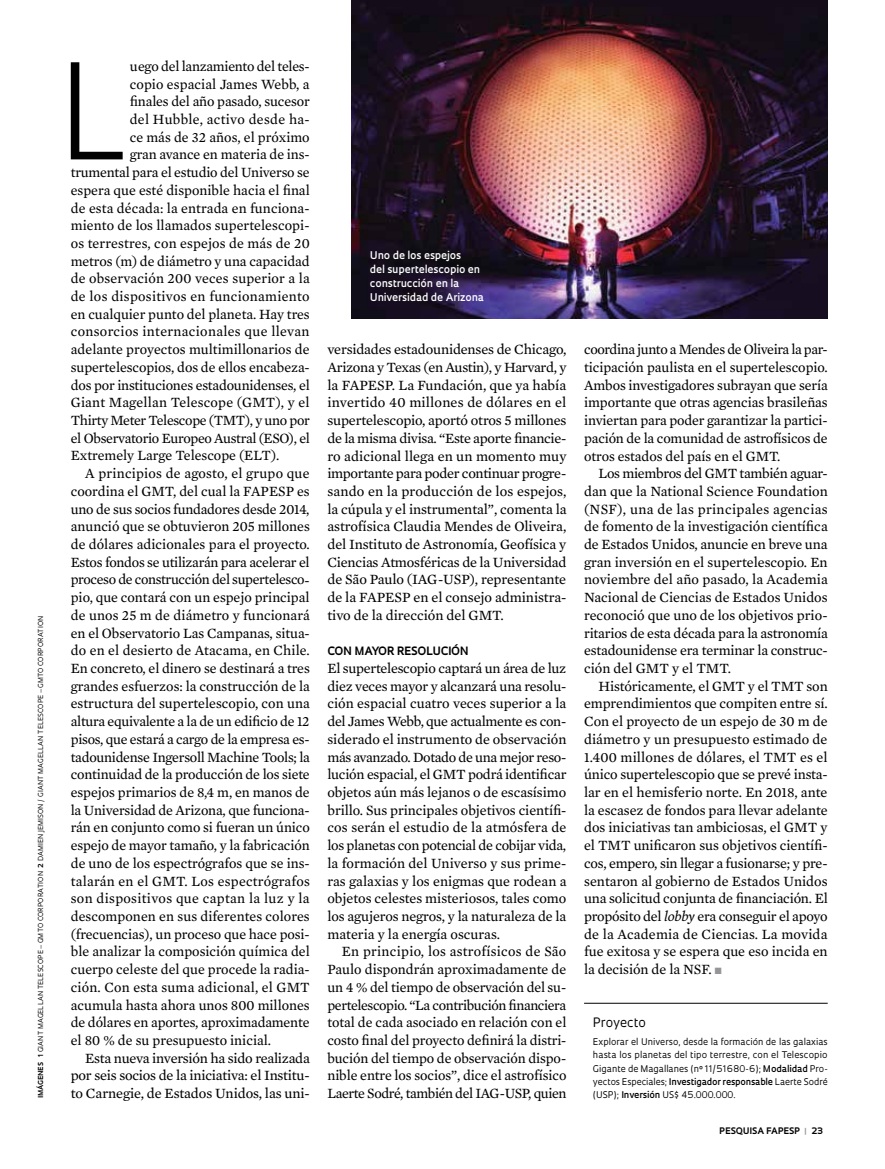
<style>
.page{position:relative;width:885px;height:1169px;background:#fff}
.page>*{position:absolute;margin:0;border:0;box-sizing:border-box;transform-origin:0 0}
.t1{font:300 136.8px "Elza";color:#000}
.t2{font:14.4px/17.7px "Mercury Text G2";letter-spacing:-.005em;color:#000;text-align:justify}
.t3{font:14.4px "Mercury Text G2";letter-spacing:.015em;color:#000}
.t4{font:14.4px "Mercury Text G2";letter-spacing:-.025em;color:#000}
.t5{font:14.4px "Mercury Text G2";letter-spacing:.025em;color:#000}
.t6{font:14.4px "Mercury Text G2";letter-spacing:.02em;color:#000}
.t7{font:12.6px "Oculum";color:#000}
.t8{font:700 11.25px "Oculum";letter-spacing:.005em;color:#000}
.t9{font:600 10.35px/14.1px "Oculum";color:#fff}
.t10{font:9px/13.2px "Oculum";letter-spacing:-.005em;color:#000;text-align:justify}
.t11{font:700 8.7px "Oculum";letter-spacing:.015em;color:#000}
.t12{font:6.75px "Oculum";letter-spacing:.02em;color:#000}
.t13{font:700 6.75px "Oculum";letter-spacing:.015em;color:#000}
.s1{font-weight:700}
.s2{font-style:italic}
.s3{color:#939598}
.s4{font-weight:600}
</style>
<div class="page">
<hr style="left:584px;top:1003px;width:244px;height:1px;background:#000">
<img style="left:351px;top:0;width:477px;height:319px">
<p class="t12" style="left:36px;top:1057px;width:443px;rotate:-90deg"><span class="s1">1</span> GIANT MAGELLAN TELESCOPE – GMTO CORPORATION <span class="s1">2</span> DAMIEN JEMISON / GIANT MAGELLAN TELESCOPE – GMTO CORPORATION</p>
<p class="t13" style="left:36px;top:1098px;width:37px;rotate:-90deg">IMÁGENES</p>
<h1 class="t1" style="left:61px;top:23px;width:65px">L</h1>
<p class="t2" style="left:130px;top:56px;width:181px">uego del lanzamiento del teles-</p>
<p class="t2" style="left:130px;top:74px;width:181px">copio espacial James Webb, a</p>
<p class="t2" style="left:130px;top:92px;width:182px">finales del año pasado, sucesor</p>
<p class="t6" style="left:130px;top:109px;width:181px">del Hubble, activo desde ha-</p>
<p class="t2" style="left:130px;top:127px;width:181px">ce más de 32 años, el próximo</p>
<p class="t2" style="left:130px;top:145px;width:181px">gran avance en materia de ins-</p>
<p class="t2" style="left:71px;top:163px;width:240px">trumental para el estudio del Universo se</p>
<p class="t2" style="left:71px;top:180px;width:240px">espera que esté disponible hacia el final</p>
<p class="t2" style="left:71px;top:198px;width:240px">de esta década: la entrada en funciona-</p>
<p class="t2" style="left:71px;top:216px;width:240px">miento de los llamados supertelescopi-</p>
<p class="t2" style="left:71px;top:233px;width:240px">os terrestres, con espejos de más de 20</p>
<p class="t2" style="left:71px;top:251px;width:240px">metros (m) de diámetro y una capacidad</p>
<p class="t2" style="left:71px;top:269px;width:241px">de observación 200 veces superior a la</p>
<p class="t6" style="left:71px;top:286px;width:240px">de los dispositivos en funcionamiento</p>
<p class="t2" style="left:71px;top:304px;width:241px">en cualquier punto del planeta. Hay tres</p>
<p class="t5" style="left:71px;top:321px;width:240px">consorcios internacionales que llevan</p>
<p class="t2" style="left:71px;top:340px;width:240px">adelante proyectos multimillonarios de</p>
<p class="t2" style="left:71px;top:357px;width:240px">supertelescopios, dos de ellos encabeza-</p>
<p class="t2" style="left:71px;top:375px;width:240px">dos por instituciones estadounidenses, el</p>
<p class="t3" style="left:71px;top:392px;width:240px">Giant Magellan Telescope (GMT), y el</p>
<p class="t4" style="left:71px;top:410px;width:241px">Thirty Meter Telescope (TMT), y uno por</p>
<p class="t2" style="left:71px;top:428px;width:241px">el Observatorio Europeo Austral (ESO), el</p>
<p class="t2" style="left:71px;top:446px;width:210px">Extremely Large Telescope (ELT).</p>
<p class="t3" style="left:85px;top:463px;width:226px">A principios de agosto, el grupo que</p>
<p class="t2" style="left:71px;top:481px;width:240px">coordina el GMT, del cual la FAPESP es</p>
<p class="t2" style="left:71px;top:499px;width:240px">uno de sus socios fundadores desde 2014,</p>
<p class="t2" style="left:71px;top:517px;width:241px">anunció que se obtuvieron 205 millones</p>
<p class="t2" style="left:71px;top:534px;width:241px">de dólares adicionales para el proyecto.</p>
<p class="t2" style="left:71px;top:552px;width:240px">Estos fondos se utilizarán para acelerar el</p>
<p class="t4" style="left:71px;top:569px;width:240px">proceso de construcción del supertelesco-</p>
<p class="t2" style="left:71px;top:588px;width:240px">pio, que contará con un espejo principal</p>
<p class="t2" style="left:71px;top:605px;width:241px">de unos 25 m de diámetro y funcionará</p>
<p class="t2" style="left:71px;top:623px;width:240px">en el Observatorio Las Campanas, situa-</p>
<p class="t2" style="left:71px;top:641px;width:241px">do en el desierto de Atacama, en Chile.</p>
<p class="t2" style="left:71px;top:658px;width:241px">En concreto, el dinero se destinará a tres</p>
<p class="t2" style="left:71px;top:676px;width:241px">grandes esfuerzos: la construcción de la</p>
<p class="t2" style="left:71px;top:694px;width:240px">estructura del supertelescopio, con una</p>
<p class="t2" style="left:71px;top:711px;width:240px">altura equivalente a la de un edificio de 12</p>
<p class="t2" style="left:71px;top:729px;width:240px">pisos, que estará a cargo de la empresa es-</p>
<p class="t2" style="left:71px;top:747px;width:241px">tadounidense Ingersoll Machine Tools; la</p>
<p class="t2" style="left:71px;top:765px;width:240px">continuidad de la producción de los siete</p>
<p class="t2" style="left:71px;top:782px;width:241px">espejos primarios de 8,4 m, en manos de</p>
<p class="t2" style="left:71px;top:800px;width:240px">la Universidad de Arizona, que funciona-</p>
<p class="t2" style="left:71px;top:818px;width:241px">rán en conjunto como si fueran un único</p>
<p class="t2" style="left:71px;top:835px;width:240px">espejo de mayor tamaño, y la fabricación</p>
<p class="t2" style="left:71px;top:853px;width:240px">de uno de los espectrógrafos que se ins-</p>
<p class="t3" style="left:71px;top:870px;width:241px">talarán en el GMT. Los espectrógrafos</p>
<p class="t5" style="left:71px;top:888px;width:240px">son dispositivos que captan la luz y la</p>
<p class="t2" style="left:71px;top:906px;width:240px">descomponen en sus diferentes colores</p>
<p class="t2" style="left:71px;top:924px;width:240px">(frecuencias), un proceso que hace posi-</p>
<p class="t2" style="left:71px;top:942px;width:240px">ble analizar la composición química del</p>
<p class="t2" style="left:71px;top:959px;width:240px">cuerpo celeste del que procede la radia-</p>
<p class="t2" style="left:71px;top:977px;width:241px">ción. Con esta suma adicional, el GMT</p>
<p class="t2" style="left:71px;top:995px;width:240px">acumula hasta ahora unos 800 millones</p>
<p class="t2" style="left:71px;top:1012px;width:240px">de dólares en aportes, aproximadamente</p>
<p class="t2" style="left:71px;top:1030px;width:202px">el 80 % de su presupuesto inicial.</p>
<p class="t2" style="left:85px;top:1048px;width:226px">Esta nueva inversión ha sido realizada</p>
<p class="t2" style="left:71px;top:1066px;width:240px">por seis socios de la iniciativa: el Institu-</p>
<p class="t2" style="left:71px;top:1083px;width:240px">to Carnegie, de Estados Unidos, las uni-</p>
<p class="t9" style="left:370px;top:247px;width:116px">Uno de los espejos<br>del supertelescopio en construcción en la<br>Universidad de Arizona</p>
<p class="t2" style="left:327px;top:340px;width:241px">versidades estadounidenses de Chicago, Arizona y Texas (en Austin), y Harvard, y la FAPESP. La Fundación, que ya había invertido 40 millones de dólares en el supertelescopio, aportó otros 5 millones de la misma divisa. “Este aporte financie&shy;ro adicional llega en un momento muy importante para poder continuar progre&shy;sando en la producción de los espejos, la cúpula y el instrumental”, comenta la astrofísica Claudia Mendes de Oliveira, del Instituto de Astronomía, Geofísica y Ciencias Atmosféricas de la Universidad de São Paulo (IAG-USP), representante de la FAPESP en el consejo administra&shy;tivo de la dirección del GMT.</p>
<p class="t8" style="left:327px;top:643px;width:143px">CON MAYOR RESOLUCIÓN</p>
<p class="t2" style="left:327px;top:658px;width:241px">El supertelescopio captará un área de luz diez veces mayor y alcanzará una resolu&shy;ción espacial cuatro veces superior a la del James Webb, que actualmente es con&shy;siderado el instrumento de observación más avanzado. Dotado de una mejor reso&shy;lución espacial, el GMT podrá identificar objetos aún más lejanos o de escasísimo brillo. Sus principales objetivos científi&shy;cos serán el estudio de la atmósfera de los planetas con potencial de cobijar vida, la formación del Universo y sus prime&shy;ras galaxias y los enigmas que rodean a objetos celestes misteriosos, tales como los agujeros negros, y la naturaleza de la materia y la energía oscuras.</p>
<p class="t2" style="left:327px;top:942px;width:241px;text-indent:14px">En principio, los astrofísicos de São Paulo dispondrán aproximadamente de un 4 % del tiempo de observación del su&shy;pertelescopio. “La contribución financiera total de cada asociado en relación con el costo final del proyecto definirá la distri&shy;bución del tiempo de observación dispo&shy;nible entre los socios”, dice el astrofísico Laerte Sodré, también del IAG-USP, quien</p>
<p class="t2" style="left:584px;top:340px;width:245px">coordina junto a Mendes de Oliveira la par&shy;ticipación paulista en el supertelescopio.<br>Ambos investigadores subrayan que sería importante que otras agencias brasileñas inviertan para poder garantizar la partici&shy;pación de la comunidad de astrofísicos de otros estados del país en el GMT.</p>
<p class="t2" style="left:584px;top:464px;width:245px;text-indent:14px">Los miembros del GMT también aguar&shy;dan que la National Science Foundation (NSF), una de las principales agencias de fomento de la investigación científica de Estados Unidos, anuncie en breve una gran inversión en el supertelescopio. En noviembre del año pasado, la Academia Nacional de Ciencias de Estados Unidos reconoció que uno de los objetivos prio&shy;ritarios de esta década para la astronomía estadounidense era terminar la construc&shy;ción del GMT y el TMT.</p>
<p class="t2" style="left:584px;top:676px;width:245px;text-indent:14px">Históricamente, el GMT y el TMT son emprendimientos que compiten entre sí.<br>Con el proyecto de un espejo de 30 m de diámetro y un presupuesto estimado de 1.400 millones de dólares, el TMT es el único supertelescopio que se prevé insta&shy;lar en el hemisferio norte. En 2018, ante la escasez de fondos para llevar adelante dos iniciativas tan ambiciosas, el GMT y el TMT unificaron sus objetivos científi&shy;cos, empero, sin llegar a fusionarse; y pre&shy;sentaron al gobierno de Estados Unidos una solicitud conjunta de financiación. El propósito del <span class="s2">lobby</span> era conseguir el apoyo de la Academia de Ciencias. La movida fue exitosa y se espera que eso incida en la decisión de la NSF. <span class="s3">■</span></p>
<p class="t7" style="left:593px;top:1014px;width:55px">Proyecto</p>
<p class="t10" style="left:593px;top:1034px;width:236px">Explorar el Universo, desde la formación de las galaxias hasta los planetas del tipo terrestre, con el Telescopio Gigante de Magallanes (nº 11/51680-6); <span class="s4">Modalidad</span> Pro&shy;yectos Especiales; <span class="s4">Investigador responsable</span> Laerte Sodré (USP); <span class="s4">Inversión</span> US$ 45.000.000.</p>
<p class="t11" style="left:719px;top:1124px;width:105px">PESQUISA FAPESP <span class="s3">|</span> 23</p>
</div>
